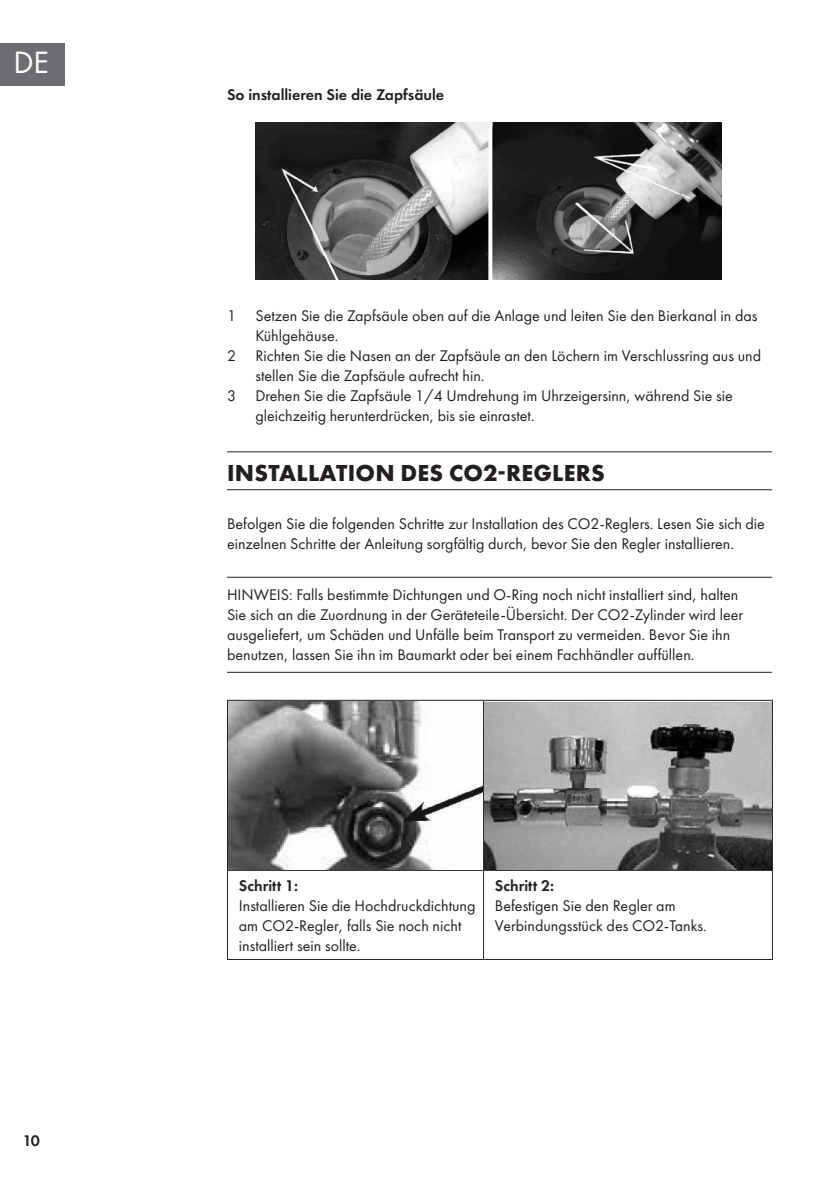
<style>
.page{position:relative;width:840px;height:1191px;background:#fff}
.page>*{position:absolute;margin:0;border:0;box-sizing:border-box;transform-origin:0 0}
.t1{font:32px "Futura PTW08";color:#fff}
.t2{font:700 24px "Futura PTW08";letter-spacing:.01em;color:#231f20}
.t3{font:16px/20px "Futura PTW08";color:#231f20}
.t4{font:600 16px "Futura PTW08";color:#231f20}
</style>
<div class="page">
<div style="left:0;top:43px;width:65px;height:42px;background:#6c6d70"></div>
<hr style="left:227px;top:451px;width:544px;height:1px;background:#231f20">
<hr style="left:227px;top:489px;width:544px;height:1px;background:#231f20">
<hr style="left:227px;top:577px;width:544px;height:1px;background:#231f20">
<hr style="left:227px;top:672px;width:544px;height:1px;background:#231f20">
<hr style="left:227px;top:700px;width:256px;height:1px;background:#231f20">
<hr style="left:227px;top:701px;width:1px;height:169px;background:#231f20">
<hr style="left:483px;top:700px;width:289px;height:1px;background:#231f20">
<hr style="left:483px;top:701px;width:1px;height:169px;background:#231f20">
<hr style="left:771px;top:701px;width:1px;height:169px;background:#231f20">
<hr style="left:227px;top:870px;width:256px;height:1px;background:#231f20">
<hr style="left:227px;top:871px;width:1px;height:88px;background:#231f20">
<hr style="left:483px;top:870px;width:289px;height:1px;background:#231f20">
<hr style="left:483px;top:871px;width:1px;height:88px;background:#231f20">
<hr style="left:771px;top:871px;width:1px;height:88px;background:#231f20">
<hr style="left:227px;top:959px;width:256px;height:1px;background:#231f20">
<hr style="left:483px;top:959px;width:289px;height:1px;background:#231f20">
<img style="left:228px;top:701px;width:254px;height:168px">
<img style="left:484px;top:701px;width:286px;height:168px">
<img style="left:255px;top:122px;width:466px;height:157px">
<h1 class="t1" style="left:13px;top:43px;width:37px">DE</h1>
<p class="t4" style="left:23px;top:1130px;width:19px">10</p>
<p class="t4" style="left:227px;top:85px;width:218px">So installieren Sie die Zapfsäule</p>
<p class="t3" style="left:227px;top:305px;width:531px">1 Setzen Sie die Zapfsäule oben auf die Anlage und leiten Sie den Bierkanal in das</p>
<p class="t3" style="left:255px;top:325px;width:85px">Kühlgehäuse.</p>
<p class="t3" style="left:227px;top:345px;width:535px">2 Richten Sie die Nasen an der Zapfsäule an den Löchern im Verschlussring aus und</p>
<p class="t3" style="left:255px;top:365px;width:230px">stellen Sie die Zapfsäule aufrecht hin.</p>
<p class="t3" style="left:227px;top:385px;width:507px">3 Drehen Sie die Zapfsäule 1/4 Umdrehung im Uhrzeigersinn, während Sie sie</p>
<p class="t3" style="left:255px;top:405px;width:280px">gleichzeitig herunterdrücken, bis sie einrastet.</p>
<h2 class="t2" style="left:227px;top:457px;width:379px">INSTALLATION DES CO2-REGLERS</h2>
<p class="t3" style="left:227px;top:513px;width:539px">Befolgen Sie die folgenden Schritte zur Installation des CO2-Reglers. Lesen Sie sich die einzelnen Schritte der Anleitung sorgfältig durch, bevor Sie den Regler installieren.</p>
<p class="t3" style="left:227px;top:585px;width:517px">HINWEIS: Falls bestimmte Dichtungen und O-Ring noch nicht installiert sind, halten Sie sich an die Zuordnung in der Geräteteile-Übersicht. Der CO2-Zylinder wird leer ausgeliefert, um Schäden und Unfälle beim Transport zu vermeiden. Bevor Sie ihn benutzen, lassen Sie ihn im Baumarkt oder bei einem Fachhändler auffüllen.</p>
<p class="t4" style="left:239px;top:876px;width:61px">Schritt 1:</p>
<p class="t3" style="left:239px;top:896px;width:238px">Installieren Sie die Hochdruckdichtung am CO2-Regler, falls Sie noch nicht installiert sein sollte.</p>
<p class="t4" style="left:494px;top:876px;width:61px">Schritt 2:</p>
<p class="t3" style="left:494px;top:896px;width:213px">Befestigen Sie den Regler am<br>Verbindungsstück des CO2-Tanks.</p>
</div>
